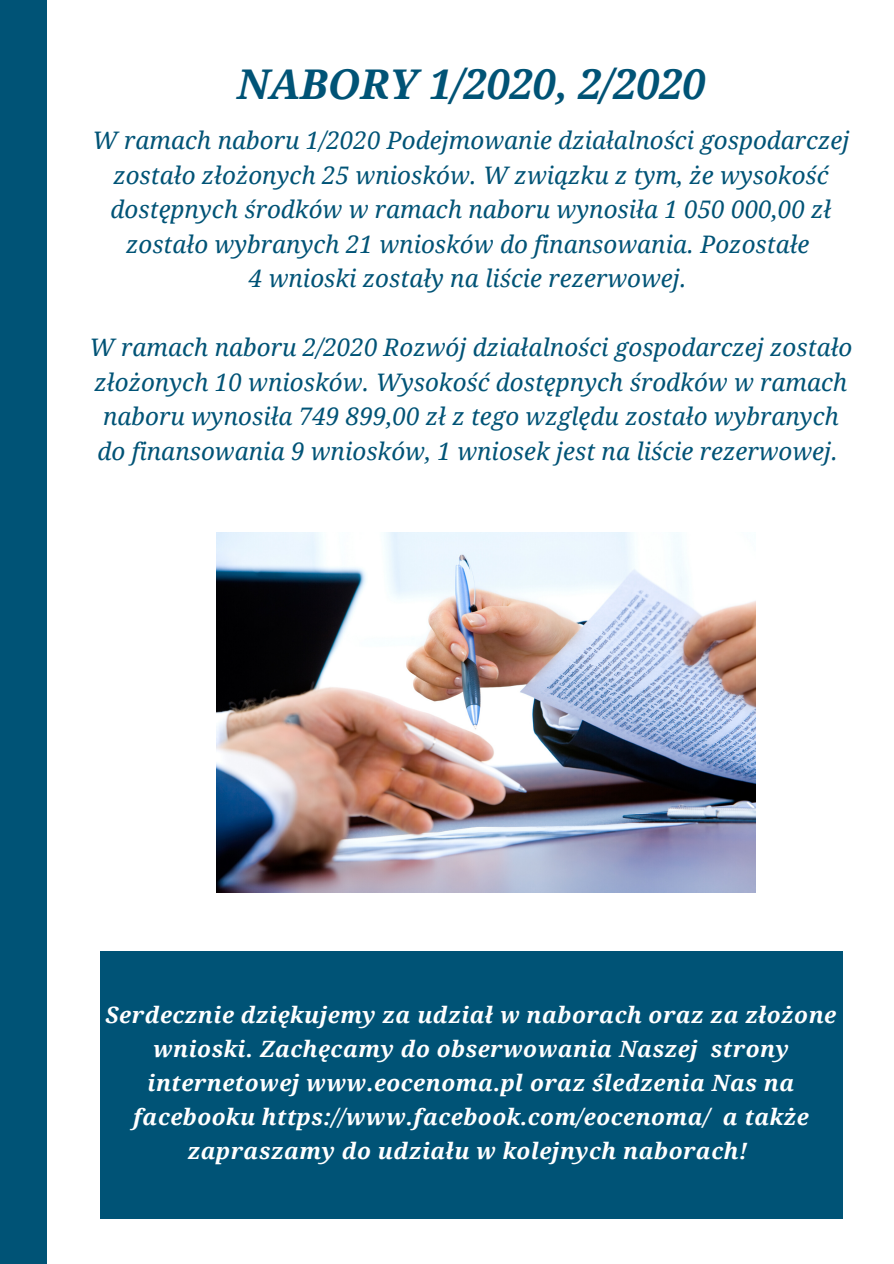
<style>
.page{position:relative;width:894px;height:1264px;background:#fff}
.page>*{position:absolute;margin:0;border:0;box-sizing:border-box;transform-origin:0 0}
.t1{font:italic 700 40.95px "Droid Serif";color:#005376}
.t2{font:italic 24.15px/34.5px "Droid Serif";color:#005376;text-align:center}
.t3{font:italic 700 22.5px/33.8px "Droid Serif";letter-spacing:.02em;color:#fff;text-align:center}
</style>
<div class="page">
<div style="left:0;top:0;width:46px;height:1263px;background:#005376"></div>
<div style="left:100px;top:951px;width:741px;height:267px;background:#005376"></div>
<img style="left:216px;top:533px;width:539px;height:359px">
<h1 class="t1" style="left:237px;top:61px;width:469px">NABORY 1/2020, 2/2020</h1>
<p class="t2" style="left:93px;top:124px;width:758px">W ramach naboru 1/2020 Podejmowanie działalności gospodarczej zostało złożonych 25 wniosków. W związku z tym, że wysokość dostępnych środków w ramach naboru wynosiła 1 050 000,00 zł zostało wybranych 21 wniosków do finansowania. Pozostałe<br>4 wnioski zostały na liście rezerwowej.</p>
<p class="t2" style="left:89px;top:330px;width:764px">W ramach naboru 2/2020 Rozwój działalności gospodarczej zostało złożonych 10 wniosków. Wysokość dostępnych środków w ramach naboru wynosiła 749 899,00 zł z tego względu zostało wybranych do finansowania 9 wniosków, 1 wniosek jest na liście rezerwowej.</p>
<p class="t3" style="left:106px;top:998px;width:732px">Serdecznie dziękujemy za udział w naborach oraz za złożone wnioski. Zachęcamy do obserwowania Naszej strony internetowej www.eocenoma.pl oraz śledzenia Nas na facebooku https://www.facebook.com/eocenoma/ a także zapraszamy do udziału w kolejnych naborach!</p>
</div>
